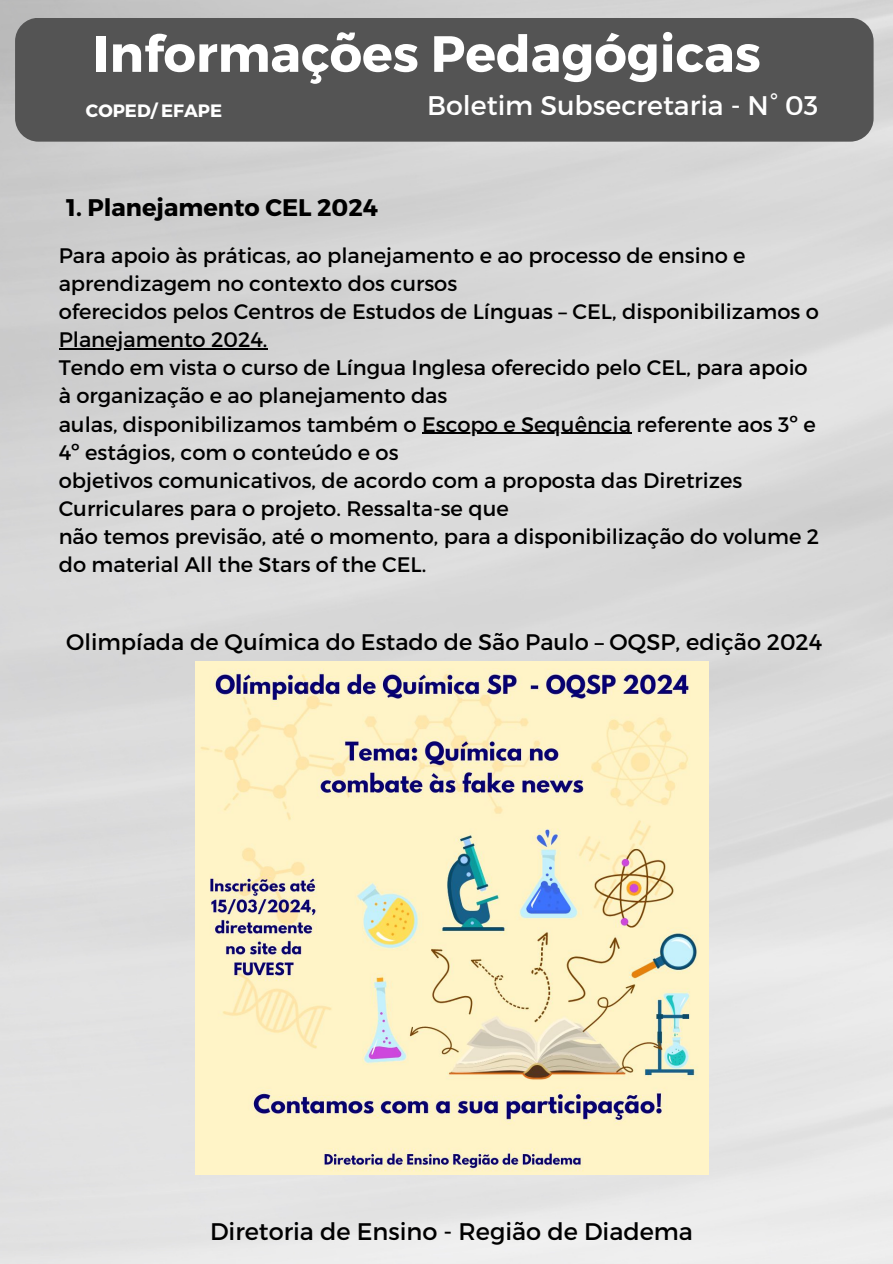
<style>
.page{position:relative;width:893px;height:1264px;background:#fff}
.page>*{position:absolute;margin:0;border:0;box-sizing:border-box;transform-origin:0 0}
.t1{font:700 50.85px "Montserrat";color:#fff}
.t2{font:26.85px "Montserrat";color:#fff}
.t3{font:24px "Montserrat";color:#000}
.t4{font:700 24px "Montserrat";color:#000}
.t5{font:22.5px "Montserrat";color:#000}
.t6{font:21px/28.2px "Montserrat";color:#000}
.t7{font:700 17.85px "Montserrat";color:#fff}
</style>
<div class="page">
<img style="left:0;top:0;width:892px;height:1263px">
<div style="left:15px;top:18px;width:858px;height:124px;background:#545454;border-radius:23px"></div>
<img style="left:195px;top:661px;width:513px;height:513px">
<hr style="left:59px;top:348px;width:208px;height:1px;background:#000">
<hr style="left:422px;top:432px;width:209px;height:2px;background:#000">
<h2 class="t1" style="left:93px;top:21px;width:669px">Informações Pedagógicas</h2>
<h5 class="t7" style="left:86px;top:99px;width:138px">COPED/ EFAPE</h5>
<h3 class="t2" style="left:427px;top:88px;width:392px">Boletim Subsecretaria - N° 03</h3>
<h4 class="t4" style="left:66px;top:191px;width:313px">1. Planejamento CEL 2024</h4>
<p class="t6" style="left:59px;top:240px;width:761px">Para apoio às práticas, ao planejamento e ao processo de ensino e aprendizagem no contexto dos cursos<br>oferecidos pelos Centros de Estudos de Línguas – CEL, disponibilizamos o</p>
<h4 class="t6" style="left:59px;top:324px;width:761px">Planejamento 2024.<br>Tendo em vista o curso de Língua Inglesa oferecido pelo CEL, para apoio à organização e ao planejamento das<br>aulas, disponibilizamos também o Escopo e Sequência referente aos 3º e 4º estágios, com o conteúdo e os<br>objetivos comunicativos, de acordo com a proposta das Diretrizes Curriculares para o projeto. Ressalta-se que<br>não temos previsão, até o momento, para a disponibilização do volume 2 do material All the Stars of the CEL.</h4>
<p class="t5" style="left:66px;top:627px;width:757px">Olimpíada de Química do Estado de São Paulo – OQSP, edição 2024</p>
<p class="t3" style="left:210px;top:1215px;width:484px">Diretoria de Ensino - Região de Diadema</p>
</div>
